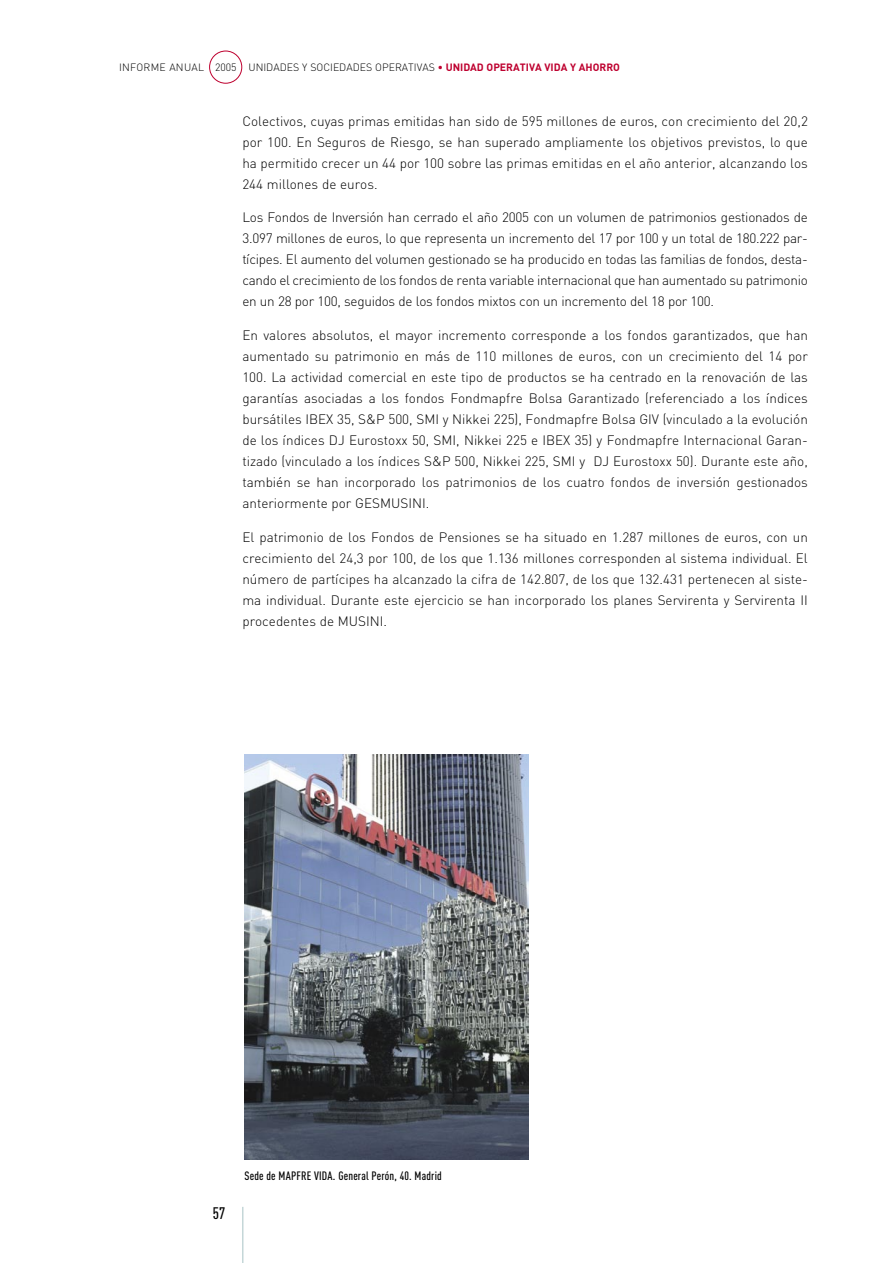
<style>
.page{position:relative;width:893px;height:1263px;background:#fff}
.page>*{position:absolute;margin:0;border:0;box-sizing:border-box;transform-origin:0 0}
.t1{font:500 16.5px "DIN Cond";color:#000}
.Texto_corrido{font:300 13.5px/21px "DIN";color:#000;text-align:justify}
.Pie_de_foto{font:500 12px "DIN Cond";letter-spacing:.015em;color:#000}
.t2{font:300 10.5px "DIN";color:#000}
.s1{font-weight:700;color:#be002f}
</style>
<div class="page">
<hr style="left:242px;top:1207px;width:1px;height:56px;background:#c5d7d8">
<div style="left:209px;top:51px;width:33px;height:33px;border:1px solid #be002f;border-radius:50%"></div>
<img style="left:244px;top:754px;width:285px;height:405px">
<p class="t2" style="left:119px;top:60px;width:502px">INFORME ANUAL 2005 UNIDADES Y SOCIEDADES OPERATIVAS <span class="s1">• UNIDAD OPERATIVA VIDA Y AHORRO</span></p>
<p class="Texto_corrido" style="left:242px;top:110px;width:567px">Colectivos, cuyas primas emitidas han sido de 595 millones de euros, con crecimiento del 20,2 por 100. En Seguros de Riesgo, se han superado ampliamente los objetivos previstos, lo que ha permitido crecer un 44 por 100 sobre las primas emitidas en el año anterior, alcanzando los 244 millones de euros.</p>
<p class="Texto_corrido" style="left:242px;top:207px;width:567px">Los Fondos de Inversión han cerrado el año 2005 con un volumen de patrimonios gestionados de 3.097 millones de euros, lo que representa un incremento del 17 por 100 y un total de 180.222 par&shy;tícipes. El aumento del volumen gestionado se ha producido en todas las familias de fondos, desta&shy;cando el crecimiento de los fondos de renta variable internacional que han aumentado su patrimonio en un 28 por 100, seguidos de los fondos mixtos con un incremento del 18 por 100.</p>
<p class="Texto_corrido" style="left:242px;top:325px;width:567px">En valores absolutos, el mayor incremento corresponde a los fondos garantizados, que han aumentado su patrimonio en más de 110 millones de euros, con un crecimiento del 14 por 100. La actividad comercial en este tipo de productos se ha centrado en la renovación de las garantías asociadas a los fondos Fondmapfre Bolsa Garantizado (referenciado a los índices bursátiles IBEX 35, S&amp;P 500, SMI y Nikkei 225), Fondmapfre Bolsa GIV (vinculado a la evolución de los índices DJ Eurostoxx 50, SMI, Nikkei 225 e IBEX 35) y Fondmapfre Internacional Garan&shy;tizado (vinculado a los índices S&amp;P 500, Nikkei 225, SMI y DJ Eurostoxx 50). Durante este año, también se han incorporado los patrimonios de los cuatro fondos de inversión gestionados anteriormente por GESMUSINI.</p>
<p class="Texto_corrido" style="left:242px;top:526px;width:567px">El patrimonio de los Fondos de Pensiones se ha situado en 1.287 millones de euros, con un crecimiento del 24,3 por 100, de los que 1.136 millones corresponden al sistema individual. El número de partícipes ha alcanzado la cifra de 142.807, de los que 132.431 pertenecen al siste&shy;ma individual. Durante este ejercicio se han incorporado los planes Servirenta y Servirenta II procedentes de MUSINI.</p>
<p class="t1" style="left:213px;top:1204px;width:14px">57</p>
<p class="Pie_de_foto" style="left:244px;top:1168px;width:199px">Sede de MAPFRE VIDA. General Perón, 40. Madrid</p>
</div>
